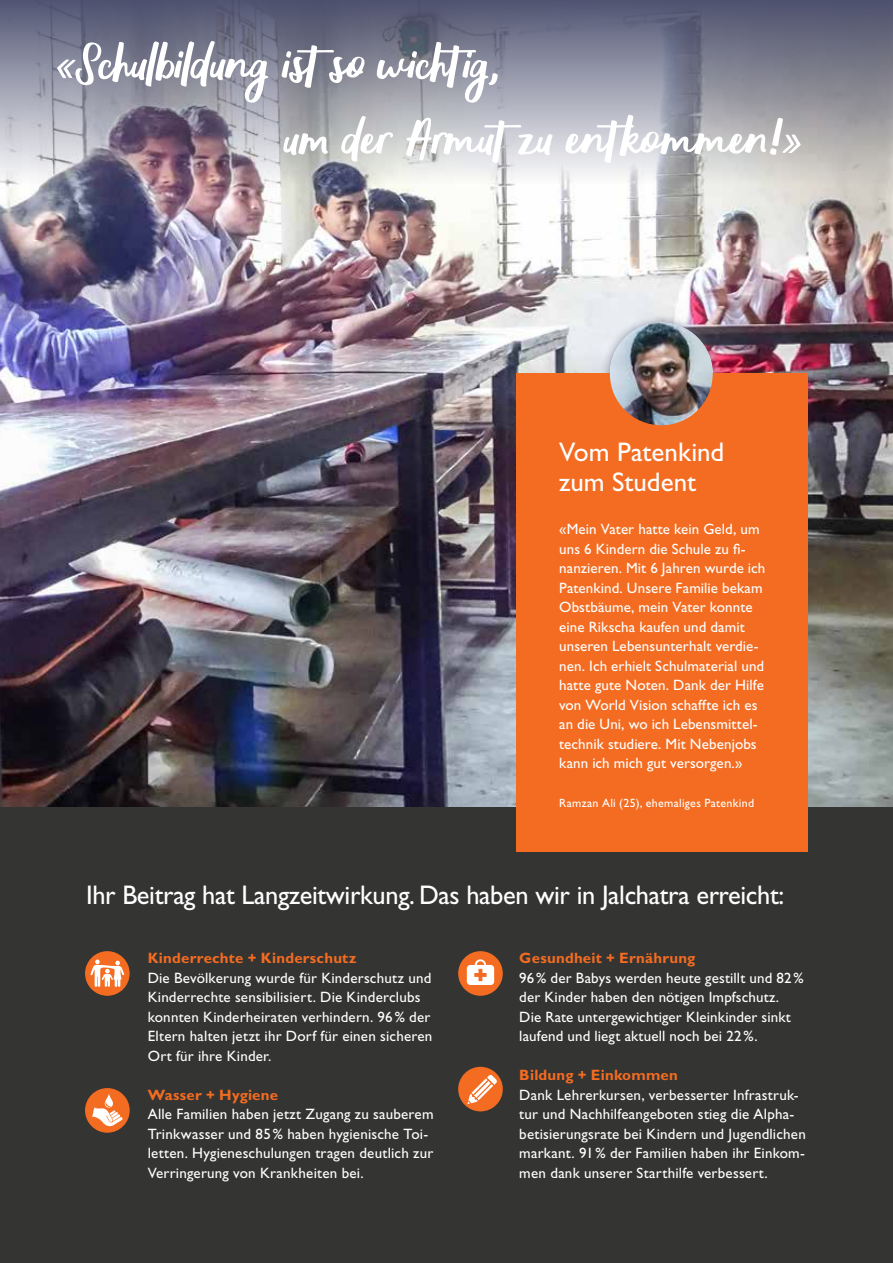
<style>
.page{position:relative;width:893px;height:1263px;background:#fff}
.page>*{position:absolute;margin:0;border:0;box-sizing:border-box;transform-origin:0 0}
.t1{font:51px/75px "Wolesbro Two";color:#fff}
.t2{font:27px/30px "Gill Sans Std";letter-spacing:-.015em;color:#fff}
.t3{font:15px/19.5px "Gill Sans Std";letter-spacing:.01em;color:#fff}
.t4{font:700 15px "Gill Sans Std";letter-spacing:.015em;color:#f36c21}
.t5{font:12px "Gill Sans Std";letter-spacing:.025em;color:#fff}
</style>
<div class="page">
<img style="left:0;top:183px;width:893px;height:624px">
<svg style="left:0;top:0;width:893px;height:183px;background:#9293a0"></svg>
<div style="left:0;top:807px;width:893px;height:456px;background:#343433"></div>
<div style="left:458px;top:1067px;width:45px;height:44px;background:#f36c21;border-radius:50%"></div>
<svg style="left:467px;top:1075px;width:30px;height:29px"></svg>
<div style="left:85px;top:951px;width:45px;height:45px;background:#f36c21;border-radius:50%"></div>
<svg style="left:90px;top:959px;width:34px;height:28px"></svg>
<div style="left:458px;top:951px;width:45px;height:45px;background:#f36c21;border-radius:50%"></div>
<svg style="left:467px;top:959px;width:27px;height:26px"></svg>
<div style="left:85px;top:1088px;width:45px;height:45px;background:#f36c21;border:2px solid #f36c21;border-radius:50%"></div>
<svg style="left:92px;top:1094px;width:30px;height:32px"></svg>
<div style="left:601px;top:313px;width:121px;height:122px;background:#646d88;opacity:.75"></div>
<div style="left:517px;top:373px;width:291px;height:479px;background:#f36c21"></div>
<img style="left:610px;top:322px;width:103px;height:103px;border-radius:51px">
<h1 class="t1" style="left:284px;top:24px;width:519px;text-indent:-228px">«Schulbildung istso wichtig,<br>um der Armutzu entkommen!»</h1>
<h2 class="t2" style="left:559px;top:437px;width:167px">Vom Patenkind zum Student</h2>
<p class="t3" style="left:559px;top:520px;width:208px">«Mein Vater hatte kein Geld, um uns 6 Kindern die Schule zu fi&shy;nanzieren. Mit 6 Jahren wurde ich<br>Patenkind. Unsere Familie bekam<br>Obstbäume, mein Vater konnte eine Rikscha kaufen und damit unseren Lebensunterhalt verdie&shy;nen. Ich erhielt Schulmaterial und hatte gute Noten. Dank der Hilfe von World Vision schaffte ich es an die Uni, wo ich Lebensmittel&shy;technik studiere. Mit Nebenjobs kann ich mich gut versorgen.»</p>
<p class="t5" style="left:559px;top:796px;width:196px">Ramzan Ali (25), ehemaliges Patenkind</p>
<h2 class="t2" style="left:86px;top:880px;width:700px">Ihr Beitrag hat Langzeitwirkung. Das haben wir in Jalchatra erreicht:</h2>
<p class="t4" style="left:148px;top:949px;width:210px">Kinderrechte + Kinderschutz</p>
<p class="t3" style="left:148px;top:968px;width:286px">Die Bevölkerung wurde für Kinderschutz und Kinderrechte sensibilisiert. Die Kinderclubs konnten Kinderheiraten verhindern. 96% der Eltern halten jetzt ihr Dorf für einen sicheren Ort für ihre Kinder.</p>
<p class="t4" style="left:148px;top:1086px;width:132px">Wasser + Hygiene</p>
<p class="t3" style="left:148px;top:1105px;width:287px">Alle Familien haben jetzt Zugang zu sauberem Trinkwasser und 85% haben hygienische Toi&shy;letten. Hygieneschulungen tragen deutlich zur Verringerung von Krankheiten bei.</p>
<p class="t4" style="left:519px;top:949px;width:178px">Gesundheit + Ernährung</p>
<p class="t3" style="left:519px;top:968px;width:286px">96% der Babys werden heute gestillt und 82% der Kinder haben den nötigen Impfschutz.<br>Die Rate untergewichtiger Kleinkinder sinkt laufend und liegt aktuell noch bei 22%.</p>
<p class="t4" style="left:519px;top:1066px;width:160px">Bildung + Einkommen</p>
<p class="t3" style="left:519px;top:1085px;width:288px">Dank Lehrerkursen, verbesserter Infrastruk&shy;tur und Nachhilfeangeboten stieg die Alpha&shy;betisierungsrate bei Kindern und Jugendlichen markant. 91% der Familien haben ihr Einkom&shy;men dank unserer Starthilfe verbessert.</p>
</div>
